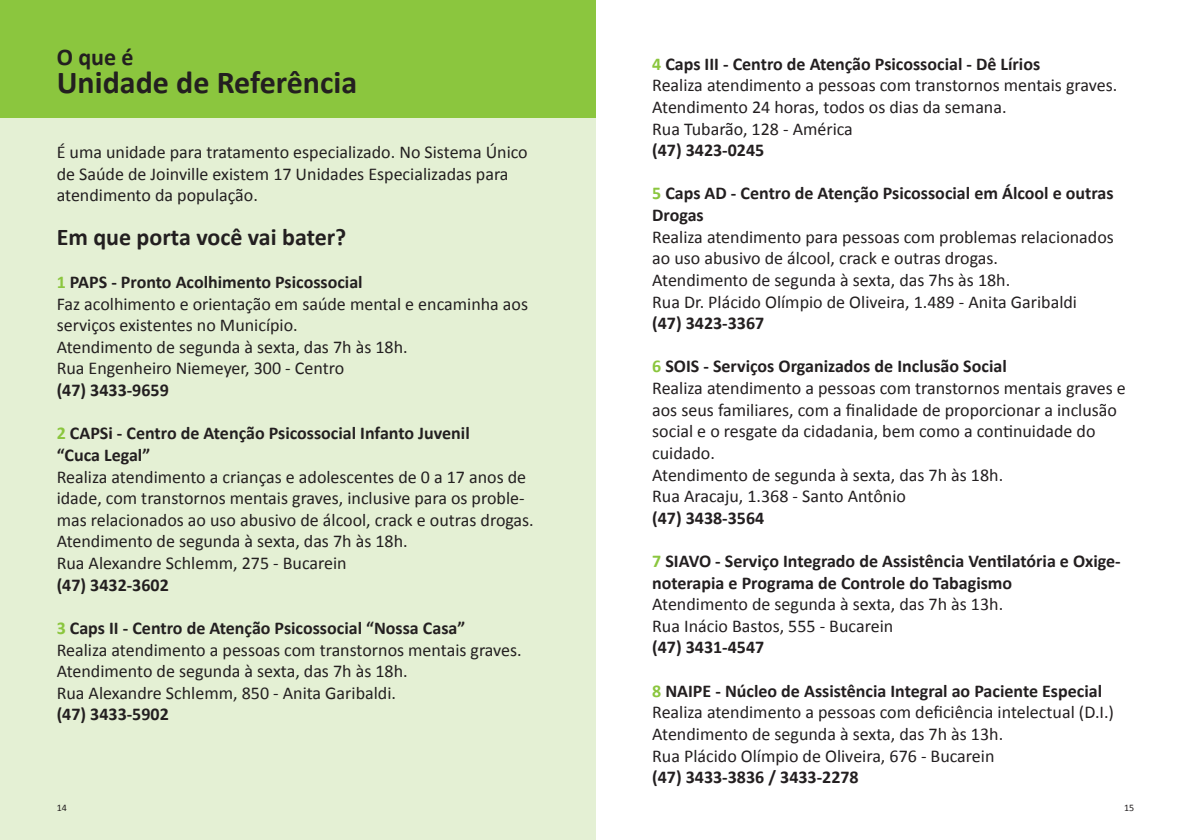
<style>
.page{position:relative;width:1191px;height:840px;background:#fff}
.page>*{position:absolute;margin:0;border:0;box-sizing:border-box;transform-origin:0 0}
.Título{font:700 32px "Calibri";color:#231f20}
.Subtítulo{font:700 24px "Calibri";color:#231f20}
.Texto{font:18px/21.6px "Calibri";color:#231f20}
.Texto-2{font:700 18px/21.6px "Calibri";color:#231f20}
.Numeração_de_páginas{font:10px "Calibri";color:#231f20}
.s1{color:#8bc63e}
</style>
<div class="page">
<div style="left:0;top:106px;width:595px;height:733px;background:#e4f0d4"></div>
<div style="left:0;top:0;width:595px;height:117px;background:#8bc63e"></div>
<p class="Subtítulo" style="left:57px;top:42px;width:78px">O que é</p>
<p class="Título" style="left:57px;top:62px;width:302px">Unidade de Referência</p>
<p class="Texto" style="left:57px;top:141px;width:472px">É uma unidade para tratamento especializado. No Sistema Único de Saúde de Joinville existem 17 Unidades Especializadas para atendimento da população.</p>
<p class="Subtítulo" style="left:57px;top:221px;width:291px">Em que porta você vai bater?</p>
<p class="Texto-2" style="left:57px;top:271px;width:307px"><span class="s1">1</span> PAPS - Pronto Acolhimento Psicossocial</p>
<p class="Texto" style="left:57px;top:293px;width:473px">Faz acolhimento e orientação em saúde mental e encaminha aos serviços existentes no Município.</p>
<p class="Texto" style="left:57px;top:336px;width:352px">Atendimento de segunda à sexta, das 7h às 18h.</p>
<p class="Texto" style="left:57px;top:357px;width:289px">Rua Engenheiro Niemeyer, 300 - Centro</p>
<p class="Texto-2" style="left:57px;top:379px;width:114px">(47) 3433-9659</p>
<p class="Texto-2" style="left:57px;top:422px;width:414px"><span class="s1">2</span> CAPSi - Centro de Atenção Psicossocial Infanto Juvenil “Cuca Legal”</p>
<p class="Texto" style="left:57px;top:465px;width:478px">Realiza atendimento a crianças e adolescentes de 0 a 17 anos de idade, com transtornos mentais graves, inclusive para os proble&shy;mas relacionados ao uso abusivo de álcool, crack e outras drogas.</p>
<p class="Texto" style="left:57px;top:530px;width:352px">Atendimento de segunda à sexta, das 7h às 18h.</p>
<p class="Texto" style="left:57px;top:552px;width:291px">Rua Alexandre Schlemm, 275 - Bucarein</p>
<p class="Texto-2" style="left:57px;top:573px;width:114px">(47) 3432-3602</p>
<p class="Texto-2" style="left:57px;top:616px;width:410px"><span class="s1">3</span> Caps II - Centro de Atenção Psicossocial “Nossa Casa”</p>
<p class="Texto" style="left:57px;top:638px;width:466px">Realiza atendimento a pessoas com transtornos mentais graves.</p>
<p class="Texto" style="left:57px;top:660px;width:352px">Atendimento de segunda à sexta, das 7h às 18h.</p>
<p class="Texto" style="left:57px;top:681px;width:341px">Rua Alexandre Schlemm, 850 - Anita Garibaldi.</p>
<p class="Texto-2" style="left:57px;top:703px;width:114px">(47) 3433-5902</p>
<p class="Texto-2" style="left:652px;top:53px;width:389px"><span class="s1">4</span> Caps III - Centro de Atenção Psicossocial - Dê Lírios</p>
<p class="Texto" style="left:652px;top:74px;width:466px">Realiza atendimento a pessoas com transtornos mentais graves.</p>
<p class="Texto" style="left:652px;top:96px;width:356px">Atendimento 24 horas, todos os dias da semana.</p>
<p class="Texto" style="left:652px;top:118px;width:202px">Rua Tubarão, 128 - América</p>
<p class="Texto-2" style="left:652px;top:139px;width:114px">(47) 3423-0245</p>
<p class="Texto-2" style="left:652px;top:182px;width:463px"><span class="s1">5</span> Caps AD - Centro de Atenção Psicossocial em Álcool e outras<br>Drogas</p>
<p class="Texto" style="left:652px;top:226px;width:463px">Realiza atendimento para pessoas com problemas relacionados ao uso abusivo de álcool, crack e outras drogas.</p>
<p class="Texto" style="left:652px;top:269px;width:359px">Atendimento de segunda à sexta, das 7hs às 18h.</p>
<p class="Texto" style="left:652px;top:290px;width:426px">Rua Dr. Plácido Olímpio de Oliveira, 1.489 - Anita Garibaldi</p>
<p class="Texto-2" style="left:652px;top:312px;width:114px">(47) 3423-3367</p>
<p class="Texto-2" style="left:652px;top:355px;width:356px"><span class="s1">6</span> SOIS - Serviços Organizados de Inclusão Social</p>
<p class="Texto" style="left:652px;top:377px;width:475px">Realiza atendimento a pessoas com transtornos mentais graves e aos seus familiares, com a finalidade de proporcionar a inclusão social e o resgate da cidadania, bem como a continuidade do cuidado.</p>
<p class="Texto" style="left:652px;top:463px;width:352px">Atendimento de segunda à sexta, das 7h às 18h.</p>
<p class="Texto" style="left:652px;top:485px;width:255px">Rua Aracaju, 1.368 - Santo Antônio</p>
<p class="Texto-2" style="left:652px;top:506px;width:114px">(47) 3438-3564</p>
<p class="Texto-2" style="left:652px;top:550px;width:470px"><span class="s1">7</span> SIAVO - Serviço Integrado de Assistência Ventilatória e Oxige&shy;noterapia e Programa de Controle do Tabagismo</p>
<p class="Texto" style="left:652px;top:593px;width:352px">Atendimento de segunda à sexta, das 7h às 13h.</p>
<p class="Texto" style="left:652px;top:614px;width:242px">Rua Inácio Bastos, 555 - Bucarein</p>
<p class="Texto-2" style="left:652px;top:636px;width:114px">(47) 3431-4547</p>
<p class="Texto-2" style="left:652px;top:679px;width:451px"><span class="s1">8</span> NAIPE - Núcleo de Assistência Integral ao Paciente Especial</p>
<p class="Texto" style="left:652px;top:701px;width:463px">Realiza atendimento a pessoas com deficiência intelectual (D.I.)</p>
<p class="Texto" style="left:652px;top:722px;width:352px">Atendimento de segunda à sexta, das 7h às 13h.</p>
<p class="Texto" style="left:652px;top:744px;width:344px">Rua Plácido Olímpio de Oliveira, 676 - Bucarein</p>
<p class="Texto-2" style="left:652px;top:766px;width:208px">(47) 3433-3836 / 3433-2278</p>
<p class="Numeração_de_páginas" style="left:57px;top:801px;width:12px">14</p>
<p class="Numeração_de_páginas" style="left:1124px;top:801px;width:12px">15</p>
</div>
